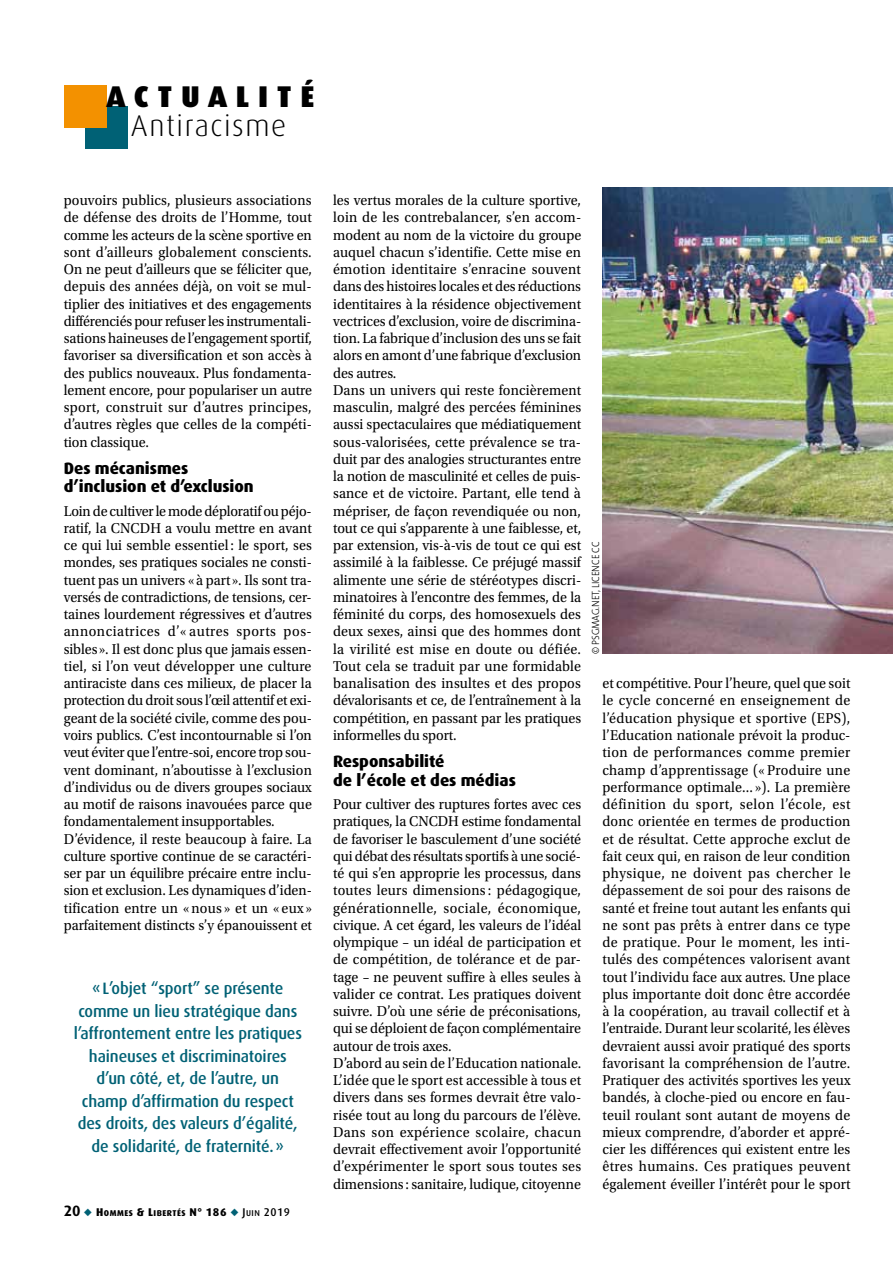
<style>
.page{position:relative;width:893px;height:1263px;background:#fff}
.page>*{position:absolute;margin:0;border:0;box-sizing:border-box;transform-origin:0 0}
.t1{font:300 30px "Dax";letter-spacing:.05em;color:#000}
.t2{font:900 30px "Dax";letter-spacing:.29em;color:#000}
.t3{font:500 16.5px/22.5px "Dax";letter-spacing:-.01em;color:#006175;text-align:center}
.t4{font:800 16.5px/18.8px "Dax";letter-spacing:-.005em;color:#000}
.t5{font:15px/17.2px "Utopia Std";color:#000;scale:.94 1}
.t6{font:300 10.5px "The Sans";color:#000;scale:.89 1}
.t7{font:800 8.4px "Dax";letter-spacing:.06em;color:#000}
.s1{font-weight:700;font-size:15px}
.s2{color:#006175}
.s3{font-size:11.25px}
.s4{font-weight:500;font-size:11.25px}
.s5{font-weight:500}
</style>
<div class="page">
<div style="left:85px;top:106px;width:43px;height:42px;background:#006175"></div>
<div style="left:64px;top:85px;width:42px;height:43px;background:#f39100"></div>
<img style="left:602px;top:188px;width:291px;height:466px">
<h1 class="t2" style="left:106px;top:79px;width:210px">ACTUALITÉ</h1>
<h1 class="t1" style="left:131px;top:110px;width:157px">Antiracisme</h1>
<p class="t5" style="left:64px;top:192px;width:266px;text-align:justify">pouvoirs publics, plusieurs associations de défense des droits de l’Homme, tout comme les acteurs de la scène sportive en sont d’ailleurs globalement conscients.<br>On ne peut d’ailleurs que se féliciter que, depuis des années déjà, on voit se mul&shy;tiplier des initiatives et des engagements différenciés pour refuser les instrumentali&shy;sations haineuses de l’engagement sportif, favoriser sa diversification et son accès à des publics nouveaux. Plus fondamenta&shy;lement encore, pour populariser un autre sport, construit sur d’autres principes, d’autres règles que celles de la compéti&shy;tion classique.</p>
<p class="t4" style="left:64px;top:459px;width:191px">Des mécanismes d’inclusion et d’exclusion</p>
<p class="t5" style="left:64px;top:502px;width:266px">Loin de cultiver le mode déploratif ou péjo&shy;ratif, la CNCDH a voulu mettre en avant ce qui lui semble essentiel : le sport, ses mondes, ses pratiques sociales ne consti&shy;tuent pas un univers «à part ». Ils sont tra&shy;versés de contradictions, de tensions, cer&shy;taines lourdement régressives et d’autres annonciatrices d’« autres sports pos&shy;sibles ». Il est donc plus que jamais essen&shy;tiel, si l’on veut développer une culture antiraciste dans ces milieux, de placer la protection du droit sous l’œil attentif et exi&shy;geant de la société civile, comme des pou&shy;voirs publics. C’est incontournable si l’on veut éviter que l’entre-soi, encore trop sou&shy;vent dominant, n’aboutisse à l’exclusion d’individus ou de divers groupes sociaux au motif de raisons inavouées parce que fondamentalement insupportables.<br>D’évidence, il reste beaucoup à faire. La culture sportive continue de se caractéri&shy;ser par un équilibre précaire entre inclu&shy;sion et exclusion. Les dynamiques d’iden&shy;tification entre un « nous » et un « eux » parfaitement distincts s’y épanouissent et</p>
<p class="t3" style="left:74px;top:977px;width:230px">«L’objet “sport” se présente comme un lieu stratégique dans l’affrontement entre les pratiques haineuses et discriminatoires d’un côté, et, de l’autre, un champ d’affirmation du respect des droits, des valeurs d’égalité, de solidarité, de fraternité.»</p>
<p class="t7" style="left:64px;top:1208px;width:228px"><span class="s1">20</span> <span class="s2">◆</span> <span class="s3">H</span>OMMES <span class="s3">&amp; L</span>IBERTÉS <span class="s3">N° 186</span> <span class="s2">◆</span> <span class="s4">J</span><span class="s5">uin</span> <span class="s4">2019</span></p>
<p class="t5" style="left:333px;top:192px;width:266px">les vertus morales de la culture sportive, loin de les contrebalancer, s’en accom&shy;modent au nom de la victoire du groupe auquel chacun s’identifie. Cette mise en émotion identitaire s’enracine souvent dans des histoires locales et des réductions identitaires à la résidence objectivement vectrices d’exclusion, voire de discrimina&shy;tion. La fabrique d’inclusion des uns se fait alors en amont d’une fabrique d’exclusion des autres.<br>Dans un univers qui reste foncièrement masculin, malgré des percées féminines aussi spectaculaires que médiatiquement sous-valorisées, cette prévalence se tra&shy;duit par des analogies structurantes entre la notion de masculinité et celles de puis&shy;sance et de victoire. Partant, elle tend à mépriser, de façon revendiquée ou non, tout ce qui s’apparente à une faiblesse, et, par extension, vis-à-vis de tout ce qui est assimilé à la faiblesse. Ce préjugé massif alimente une série de stéréotypes discri&shy;minatoires à l’encontre des femmes, de la féminité du corps, des homosexuels des deux sexes, ainsi que des hommes dont la virilité est mise en doute ou défiée.<br>Tout cela se traduit par une formidable banalisation des insultes et des propos dévalorisants et ce, de l’entraînement à la compétition, en passant par les pratiques informelles du sport.</p>
<p class="t4" style="left:333px;top:752px;width:184px">Responsabilité<br>de l’école et des médias</p>
<p class="t5" style="left:333px;top:796px;width:266px">Pour cultiver des ruptures fortes avec ces pratiques, la CNCDH estime fondamental de favoriser le basculement d’une société qui débat des résultats sportifs à une socié&shy;té qui s’en approprie les processus, dans toutes leurs dimensions : pédagogique, générationnelle, sociale, économique, civique. A cet égard, les valeurs de l’idéal olympique – un idéal de participation et de compétition, de tolérance et de par&shy;tage – ne peuvent suffire à elles seules à valider ce contrat. Les pratiques doivent suivre. D’où une série de préconisations, qui se déploient de façon complémentaire autour de trois axes.<br>D’abord au sein de l’Education nationale.<br>L’idée que le sport est accessible à tous et divers dans ses formes devrait être valo&shy;risée tout au long du parcours de l’élève.<br>Dans son expérience scolaire, chacun devrait effectivement avoir l’opportunité d’expérimenter le sport sous toutes ses dimensions : sanitaire, ludique, citoyenne</p>
<p class="t6" style="left:587px;top:654px;width:127px;rotate:-90deg">© Psgmag.net, licence CC</p>
<p class="t5" style="left:602px;top:675px;width:266px;text-align:justify">et compétitive. Pour l’heure, quel que soit le cycle concerné en enseignement de l’éducation physique et sportive (EPS), l’Education nationale prévoit la produc&shy;tion de performances comme premier champ d’apprentissage (« Produire une performance optimale... »). La première définition du sport, selon l’école, est donc orientée en termes de production et de résultat. Cette approche exclut de fait ceux qui, en raison de leur condition physique, ne doivent pas chercher le dépassement de soi pour des raisons de santé et freine tout autant les enfants qui ne sont pas prêts à entrer dans ce type de pratique. Pour le moment, les inti&shy;tulés des compétences valorisent avant tout l’individu face aux autres. Une place plus importante doit donc être accordée à la coopération, au travail collectif et à l’entraide. Durant leur scolarité, les élèves devraient aussi avoir pratiqué des sports favorisant la compréhension de l’autre.<br>Pratiquer des activités sportives les yeux bandés, à cloche-pied ou encore en fau&shy;teuil roulant sont autant de moyens de mieux comprendre, d’aborder et appré&shy;cier les différences qui existent entre les êtres humains. Ces pratiques peuvent également éveiller l’intérêt pour le sport</p>
</div>
